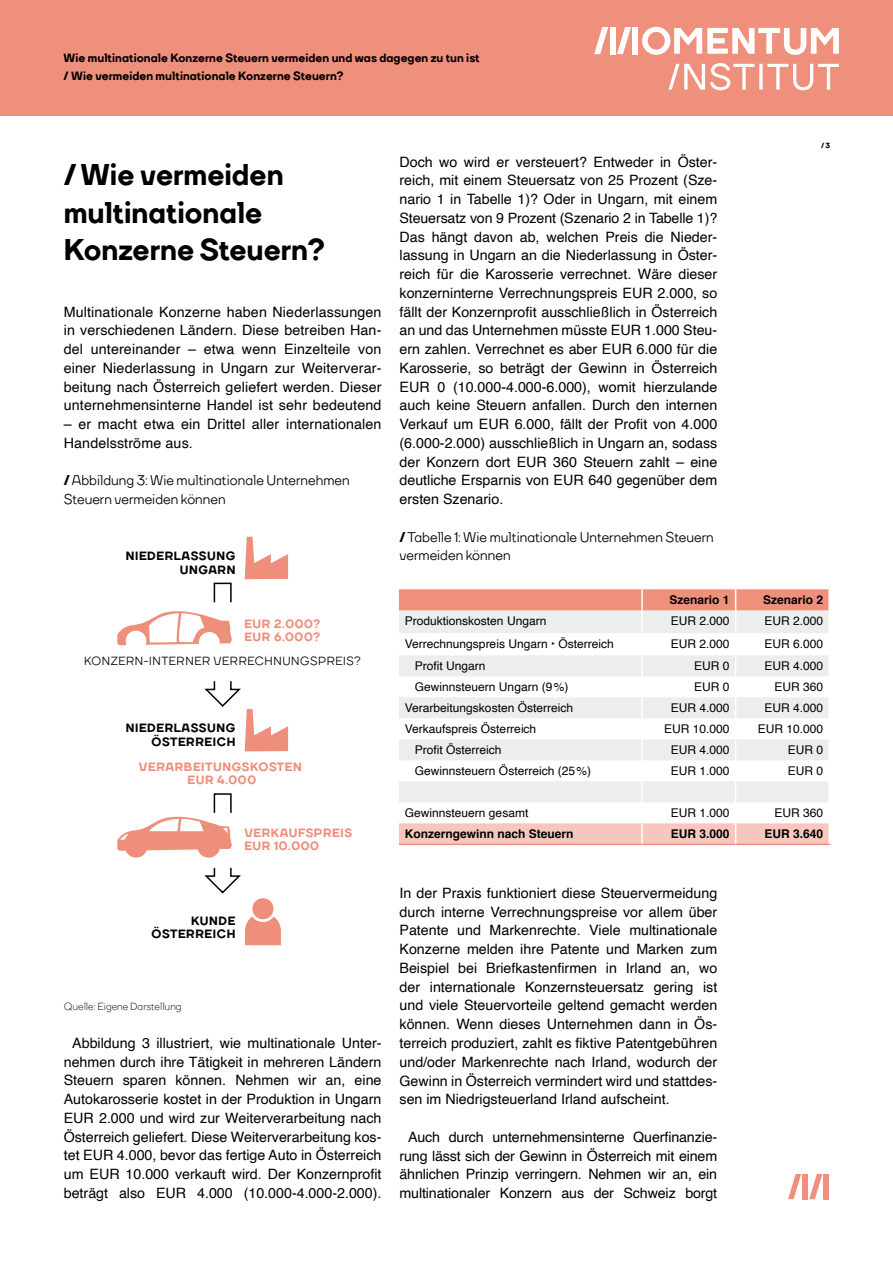
<style>
.page{position:relative;width:893px;height:1263px;background:#fff}
.page>*{position:absolute;margin:0;border:0;box-sizing:border-box;transform-origin:0 0}
.t1{font:800 30px/37.5px "TT Firs";color:#000}
.t2{font:14.25px/18.8px "Helvetica";color:#000;text-align:justify}
.t3{font:500 14.25px/18.8px "TT Firs";letter-spacing:.005em;color:#000}
.t4{font:12px "Helvetica";color:#000}
.t5{font:800 12px/18px "TT Firs";letter-spacing:.005em;color:#000}
.t6{font:800 12px/13.5px "TT Firs";letter-spacing:.05em;color:#020203;text-align:right}
.t7{font:800 12px/13.5px "TT Firs";letter-spacing:.05em;color:#ed8f7b}
.t8{font:700 12px "Helvetica";color:#000}
.t9{font:500 12px "TT Firs";letter-spacing:.05em;color:#020203}
.t10{font:500 12px "TT Firs";letter-spacing:.02em;color:#020203}
.t11{font:10.5px "TT Firs";letter-spacing:.005em;color:#000}
.t12{font:800 7.5px "TT Firs";color:#000}
.s1{font-weight:800}
</style>
<div class="page">
<div style="left:0;top:0;width:893px;height:116px;background:#ee907b"></div>
<svg style="left:642px;top:27px;width:197px;height:28px"></svg>
<div style="left:632px;top:27px;width:6px;height:27px;background:#fff"></div>
<div style="left:610px;top:27px;width:6px;height:27px;background:#fff"></div>
<svg style="left:617px;top:27px;width:14px;height:27px"></svg>
<svg style="left:594px;top:27px;width:14px;height:27px"></svg>
<svg style="left:668px;top:63px;width:171px;height:27px"></svg>
<div style="left:824px;top:1174px;width:5px;height:25px;background:#ee907b"></div>
<div style="left:802px;top:1174px;width:6px;height:25px;background:#ee907b"></div>
<svg style="left:809px;top:1174px;width:13px;height:25px"></svg>
<svg style="left:788px;top:1174px;width:13px;height:25px"></svg>
<svg style="left:245px;top:537px;width:43px;height:42px"></svg>
<svg style="left:117px;top:611px;width:115px;height:34px"></svg>
<svg style="left:204px;top:681px;width:84px;height:70px"></svg>
<div style="left:214px;top:583px;width:18px;height:20px;border:2px solid #020203"></div>
<svg style="left:204px;top:867px;width:37px;height:27px"></svg>
<div style="left:214px;top:793px;width:18px;height:21px;border:2px solid #020203"></div>
<div style="left:125px;top:835px;width:22px;height:23px;background:#ed8f7b;border-radius:50%"></div>
<div style="left:197px;top:835px;width:23px;height:23px;background:#ed8f7b;border-radius:50%"></div>
<svg style="left:117px;top:816px;width:115px;height:35px"></svg>
<svg style="left:245px;top:916px;width:36px;height:29px"></svg>
<div style="left:252px;top:898px;width:21px;height:21px;background:#ed8f7b;border-radius:50%"></div>
<hr style="left:399px;top:844px;width:243px;height:1px;background:#ee907b">
<hr style="left:642px;top:844px;width:94px;height:1px;background:#ee907b">
<hr style="left:736px;top:844px;width:94px;height:1px;background:#ee907b">
<svg style="left:399px;top:589px;width:430px;height:255px"></svg>
<hr style="left:828px;top:589px;width:2px;height:22px;background:#fff">
<p class="t5" style="left:64px;top:49px;width:418px">Wie multinationale Konzerne Steuern vermeiden und was dagegen zu tun ist / Wie vermeiden multinationale Konzerne Steuern?</p>
<p class="t2" style="left:400px;top:153px;width:319px">Doch wo wird er versteuert? Entweder in Öster&shy;reich, mit einem Steuersatz von 25 Prozent (Sze&shy;nario 1 in Tabelle 1)? Oder in Ungarn, mit einem Steuersatz von 9 Prozent (Szenario 2 in Tabelle 1)?<br>Das hängt davon ab, welchen Preis die Nieder&shy;lassung in Ungarn an die Niederlassung in Öster&shy;reich für die Karosserie verrechnet. Wäre dieser konzerninterne Verrechnungspreis EUR 2.000, so fällt der Konzernprofit ausschließlich in Österreich an und das Unternehmen müsste EUR 1.000 Steu&shy;ern zahlen. Verrechnet es aber EUR 6.000 für die Karosserie, so beträgt der Gewinn in Österreich EUR 0 (10.000-4.000-6.000), womit hierzulande auch keine Steuern anfallen. Durch den internen Verkauf um EUR 6.000, fällt der Profit von 4.000 (6.000-2.000) ausschließlich in Ungarn an, sodass der Konzern dort EUR 360 Steuern zahlt – eine deutliche Ersparnis von EUR 640 gegenüber dem ersten Szenario.</p>
<p class="t3" style="left:400px;top:527px;width:316px"><span class="s1">/</span>Tabelle 1: Wie multinationale Unternehmen Steuern vermeiden können</p>
<h1 class="t1" style="left:64px;top:156px;width:262px">/Wie vermeiden multinationale<br>Konzerne Steuern?</h1>
<p class="t6" style="left:516px;top:172px;width:83px">LUXEMBURG</p>
<p class="t6" style="left:507px;top:235px;width:92px">NIEDERLANDE</p>
<p class="t10" style="left:62px;top:285px;width:45px;rotate:-90deg">Schweiz</p>
<p class="t6" style="left:543px;top:294px;width:57px">BELGIEN</p>
<p class="t6" style="left:556px;top:339px;width:44px">MALTA</p>
<p class="t2" style="left:64px;top:303px;width:319px">Multinationale Konzerne haben Niederlassungen in verschiedenen Ländern. Diese betreiben Han&shy;del untereinander – etwa wenn Einzelteile von einer Niederlassung in Ungarn zur Weiterverar&shy;beitung nach Österreich geliefert werden. Dieser unternehmensinterne Handel ist sehr bedeutend</p>
<p class="t2" style="left:64px;top:415px;width:319px">– er macht etwa ein Drittel aller internationalen<br>Handelsströme aus.</p>
<p class="t3" style="left:64px;top:471px;width:287px"><span class="s1">/</span>Abbildung 3: Wie multinationale Unternehmen<br>Steuern vermeiden können</p>
<p class="t9" style="left:347px;top:336px;width:70px">EUR 81 MIO.</p>
<p class="t9" style="left:346px;top:369px;width:72px">EUR 76 MIO.</p>
<p class="t6" style="left:126px;top:549px;width:111px">NIEDERLASSUNG<br>UNGARN</p>
<p class="t12" style="left:821px;top:140px;width:10px">/3</p>
<p class="t7" style="left:244px;top:617px;width:77px">EUR 2.000?<br>EUR 6.000?</p>
<p class="t9" style="left:84px;top:653px;width:278px">KONZERN-INTERNER VERRECHNUNGSPREIS?</p>
<p class="t6" style="left:126px;top:721px;width:111px">NIEDERLASSUNG<br>ÖSTERREICH</p>
<p class="t7" style="left:139px;top:760px;width:164px;text-align:center">VERARBEITUNGSKOSTEN<br>EUR 4.000</p>
<p class="t7" style="left:244px;top:826px;width:109px">VERKAUFSPREIS<br>EUR 10.000</p>
<p class="t6" style="left:152px;top:914px;width:85px">KUNDE<br>ÖSTERREICH</p>
<p class="t11" style="left:64px;top:1000px;width:119px">Quelle: Eigene Darstellung</p>
<p class="t2" style="left:64px;top:1034px;width:319px;text-align:center">Abbildung 3 illustriert, wie multinationale Unter&shy;nehmen durch ihre Tätigkeit in mehreren Ländern Steuern sparen können. Nehmen wir an, eine Autokarosserie kostet in der Produktion in Ungarn EUR 2.000 und wird zur Weiterverarbeitung nach Österreich geliefert. Diese Weiterverarbeitung kos&shy;tet EUR 4.000, bevor das fertige Auto in Österreich um EUR 10.000 verkauft wird. Der Konzernprofit beträgt also EUR 4.000 (10.000-4.000-2.000).</p>
<p class="t8" style="left:670px;top:590px;width:62px">Szenario 1</p>
<p class="t8" style="left:763px;top:590px;width:62px">Szenario 2</p>
<p class="t4" style="left:405px;top:611px;width:143px">Produktionskosten Ungarn</p>
<p class="t4" style="left:671px;top:611px;width:60px">EUR 2.000</p>
<p class="t4" style="left:764px;top:611px;width:60px">EUR 2.000</p>
<p class="t4" style="left:405px;top:635px;width:210px">Verrechnungspreis Ungarn ‣ Österreich</p>
<p class="t4" style="left:671px;top:635px;width:60px">EUR 2.000</p>
<p class="t4" style="left:764px;top:635px;width:60px">EUR 6.000</p>
<p class="t4" style="left:415px;top:657px;width:72px">Profit Ungarn</p>
<p class="t4" style="left:694px;top:657px;width:37px">EUR 0</p>
<p class="t4" style="left:764px;top:657px;width:60px">EUR 4.000</p>
<p class="t4" style="left:415px;top:678px;width:155px">Gewinnsteuern Ungarn (9%)</p>
<p class="t4" style="left:694px;top:678px;width:37px">EUR 0</p>
<p class="t4" style="left:774px;top:678px;width:50px">EUR 360</p>
<p class="t4" style="left:405px;top:699px;width:170px">Verarbeitungskosten Österreich</p>
<p class="t4" style="left:671px;top:699px;width:60px">EUR 4.000</p>
<p class="t4" style="left:764px;top:699px;width:60px">EUR 4.000</p>
<p class="t4" style="left:405px;top:720px;width:133px">Verkaufspreis Österreich</p>
<p class="t4" style="left:664px;top:720px;width:67px">EUR 10.000</p>
<p class="t4" style="left:758px;top:720px;width:67px">EUR 10.000</p>
<p class="t4" style="left:415px;top:741px;width:88px">Profit Österreich</p>
<p class="t4" style="left:671px;top:741px;width:60px">EUR 4.000</p>
<p class="t4" style="left:788px;top:741px;width:37px">EUR 0</p>
<p class="t4" style="left:415px;top:762px;width:178px">Gewinnsteuern Österreich (25%)</p>
<p class="t4" style="left:671px;top:762px;width:60px">EUR 1.000</p>
<p class="t4" style="left:788px;top:762px;width:37px">EUR 0</p>
<p class="t4" style="left:405px;top:804px;width:125px">Gewinnsteuern gesamt</p>
<p class="t4" style="left:671px;top:804px;width:60px">EUR 1.000</p>
<p class="t4" style="left:774px;top:804px;width:50px">EUR 360</p>
<p class="t8" style="left:405px;top:824px;width:170px">Konzerngewinn nach Steuern</p>
<p class="t8" style="left:671px;top:824px;width:60px">EUR 3.000</p>
<p class="t8" style="left:764px;top:824px;width:60px">EUR 3.640</p>
<p class="t2" style="left:400px;top:884px;width:319px">In der Praxis funktioniert diese Steuervermeidung durch interne Verrechnungspreise vor allem über Patente und Markenrechte. Viele multinationale Konzerne melden ihre Patente und Marken zum Beispiel bei Briefkastenfirmen in Irland an, wo der internationale Konzernsteuersatz gering ist und viele Steuervorteile geltend gemacht werden können. Wenn dieses Unternehmen dann in Ös&shy;terreich produziert, zahlt es fiktive Patentgebühren und/oder Markenrechte nach Irland, wodurch der Gewinn in Österreich vermindert wird und stattdes&shy;sen im Niedrigsteuerland Irland aufscheint.</p>
<p class="t2" style="left:400px;top:1128px;width:319px;text-align:center">Auch durch unternehmensinterne Querfinanzie&shy;rung lässt sich der Gewinn in Österreich mit einem ähnlichen Prinzip verringern. Nehmen wir an, ein multinationaler Konzern aus der Schweiz borgt</p>
</div>
